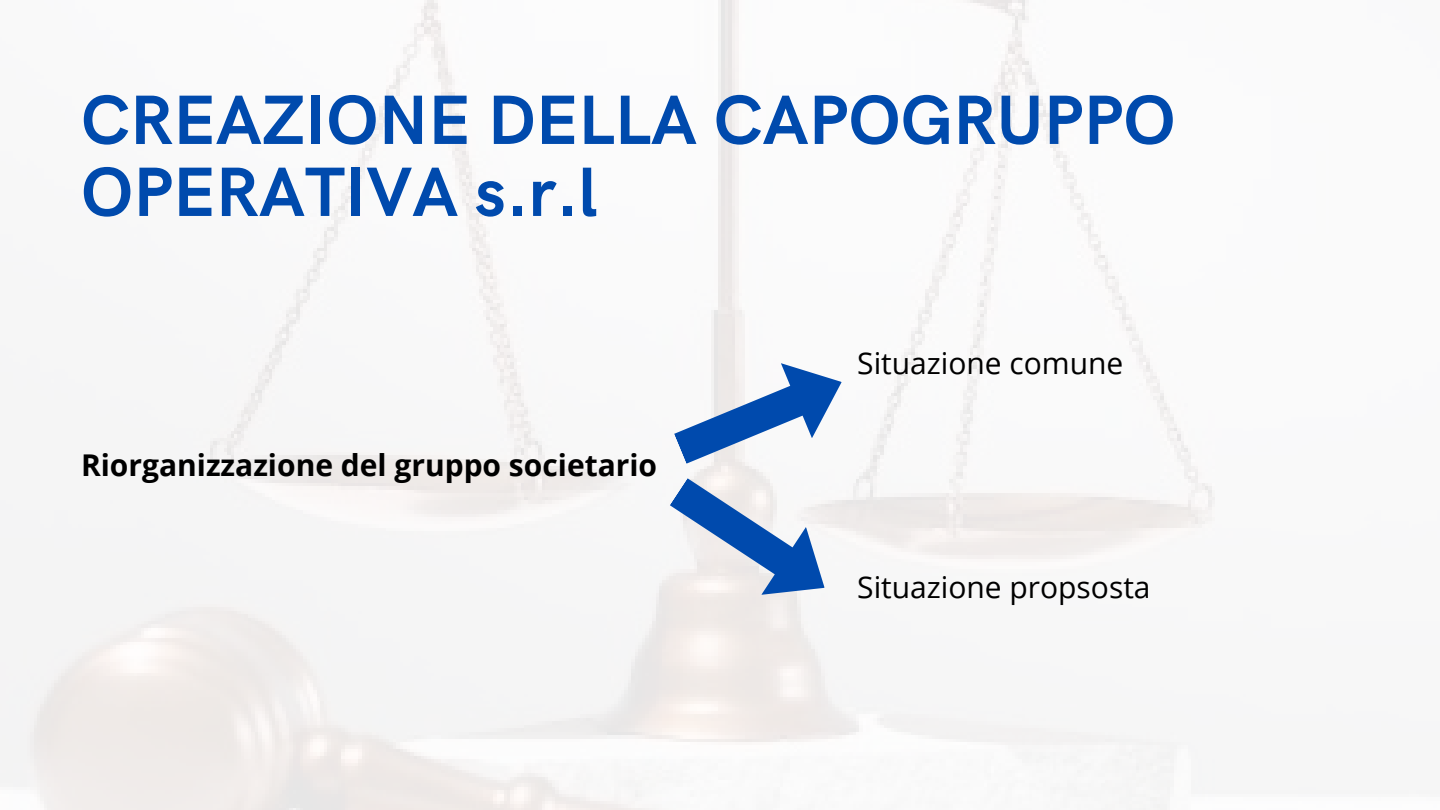
<style>
.page{position:relative;width:1440px;height:810px;background:#fff}
.page>*{position:absolute;margin:0;border:0;box-sizing:border-box;transform-origin:0 0}
.t1{font:700 70px/72px "HK Grotesk";color:#004aad}
.t2{font:700 30px "Open Sans";color:#000}
.t3{font:30px "Open Sans";color:#000}
</style>
<div class="page">
<img style="left:0;top:0;width:1215px;height:810px">
<svg style="left:674px;top:363px;width:168px;height:101px"></svg>
<svg style="left:670px;top:478px;width:155px;height:117px"></svg>
<p class="t1" style="left:81px;top:87px;width:1096px">CREAZIONE DELLA CAPOGRUPPO<br>OPERATIVA s.r.l</p>
<h1 class="t2" style="left:81px;top:444px;width:578px">Riorganizzazione del gruppo societario</h1>
<h2 class="t3" style="left:857px;top:342px;width:268px">Situazione comune</h2>
<p class="t3" style="left:857px;top:566px;width:295px">Situazione propsosta</p>
</div>
